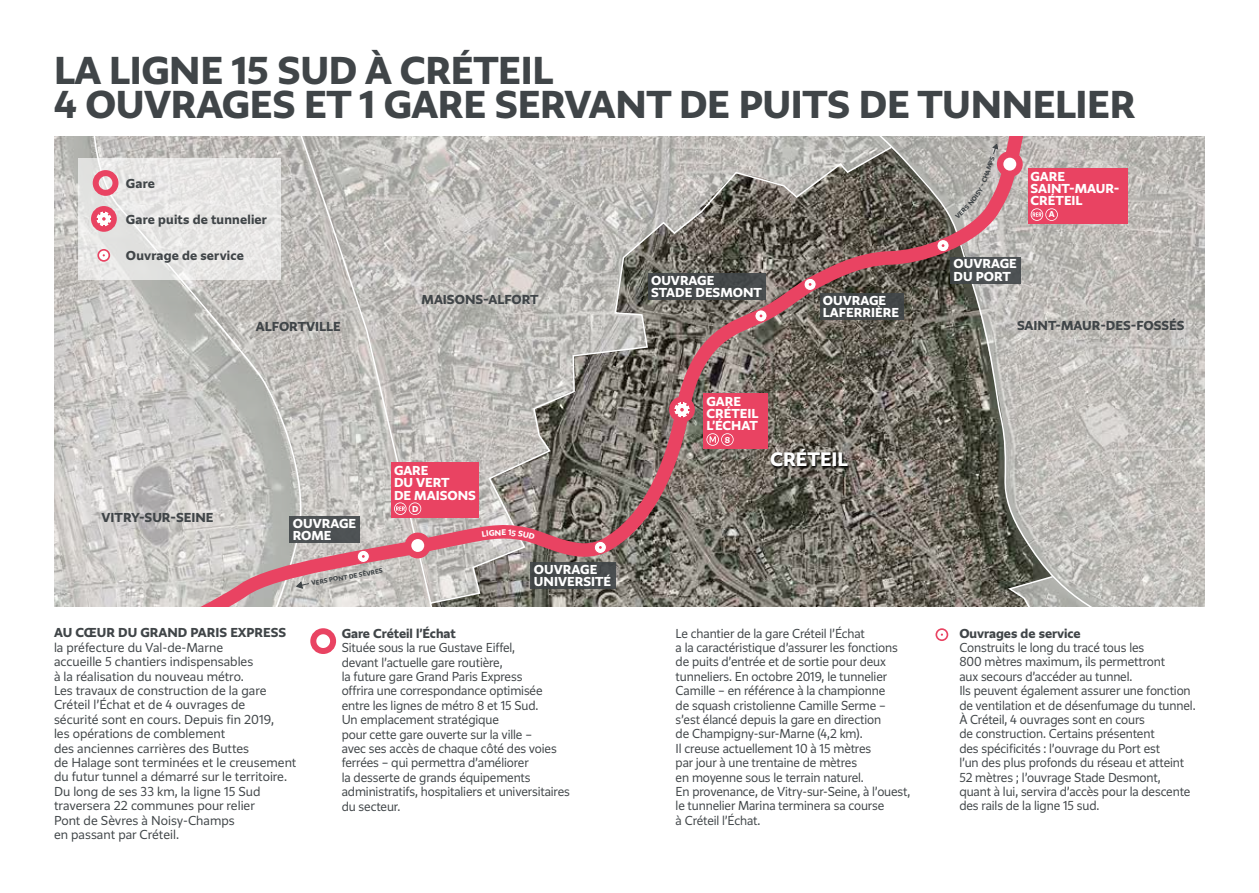
<style>
.page{position:relative;width:1259px;height:893px;background:#fff}
.page>*{position:absolute;margin:0;border:0;box-sizing:border-box;transform-origin:0 0}
.t1{font:700 36px/34.5px "Grand Paris";letter-spacing:-.01em;color:#404548}
.t2{font:700 18px "Grand Paris";color:#fff}
.t3{font:300 12px/14.4px "Grand Paris";letter-spacing:-.01em;color:#404548}
.t4{font:700 12px "Grand Paris";color:#404548}
.t5{font:700 12px/12px "Grand Paris";color:#fff}
.t6{font:700 7.95px "Grand Paris";color:#fff}
.t7{font:700 7.5px "Grand Paris";color:#fff}
.t8{font:700 6px "Grand Paris";color:#404548}
</style>
<div class="page">
<svg style="left:1065px;top:137px;width:140px;height:470px;background:#c1beba"></svg>
<svg style="left:54px;top:137px;width:1011px;height:470px;background:#a59e99"></svg>
<img style="left:768px;top:447px;width:83px;height:27px">
<div style="left:669px;top:397px;width:26px;height:25px;background:#e94362;border-radius:50%"></div>
<div style="left:405px;top:533px;width:26px;height:25px;background:#e94362;border-radius:50%"></div>
<div style="left:411px;top:539px;width:13px;height:13px;background:#fff;border-radius:50%"></div>
<div style="left:703px;top:393px;width:65px;height:56px;background:#e94362"></div>
<svg style="left:721px;top:433px;width:12px;height:13px"></svg>
<div style="left:722px;top:434px;width:11px;height:11px;background:#e94362;border-radius:50%"></div>
<div style="left:997px;top:151px;width:25px;height:26px;background:#e94362;border-radius:50%"></div>
<div style="left:1003px;top:158px;width:13px;height:13px;background:#fff;border-radius:50%"></div>
<svg style="left:936px;top:239px;width:14px;height:13px"></svg>
<svg style="left:803px;top:278px;width:14px;height:13px"></svg>
<svg style="left:754px;top:309px;width:14px;height:13px"></svg>
<svg style="left:593px;top:541px;width:15px;height:13px"></svg>
<svg style="left:356px;top:550px;width:15px;height:13px"></svg>
<div style="left:950px;top:257px;width:70px;height:26px;background:linear-gradient(to right,#43484a,#515558)"></div>
<div style="left:820px;top:293px;width:83px;height:26px;background:#404548"></div>
<div style="left:648px;top:273px;width:117px;height:27px;background:#404548"></div>
<div style="left:531px;top:562px;width:85px;height:27px;background:#474b4d"></div>
<div style="left:290px;top:516px;width:70px;height:27px;background:#4e5254"></div>
<div style="left:1027px;top:168px;width:100px;height:56px;background:#e94362"></div>
<svg style="left:1045px;top:208px;width:13px;height:13px"></svg>
<div style="left:1046px;top:209px;width:11px;height:11px;background:#e94362;border-radius:50%"></div>
<svg style="left:1030px;top:208px;width:13px;height:13px"></svg>
<div style="left:391px;top:462px;width:88px;height:56px;background:#e94362"></div>
<svg style="left:409px;top:502px;width:12px;height:13px"></svg>
<div style="left:409px;top:503px;width:11px;height:11px;background:#e94362;border-radius:50%"></div>
<svg style="left:394px;top:502px;width:12px;height:13px"></svg>
<svg style="left:706px;top:433px;width:13px;height:13px"></svg>
<svg style="left:671px;top:399px;width:21px;height:21px"></svg>
<svg style="left:935px;top:628px;width:13px;height:13px"></svg>
<div style="left:310px;top:628px;width:26px;height:26px;border:6px solid #e94362;border-radius:50%"></div>
<div style="left:78px;top:158px;width:202px;height:122px;background:#e6e6e4"></div>
<div style="left:93px;top:170px;width:25px;height:26px;border:6px solid #e94362;border-radius:50%"></div>
<div style="left:91px;top:206px;width:26px;height:26px;border:6px solid #e94362;border-radius:50%"></div>
<svg style="left:94px;top:209px;width:20px;height:20px"></svg>
<svg style="left:97px;top:249px;width:13px;height:13px"></svg>
<svg style="left:482px;top:530px;width:19px;height:7px"></svg>
<svg style="left:508px;top:530px;width:27px;height:9px"></svg>
<svg style="left:955px;top:144px;width:43px;height:75px;background:#bcaaa9"></svg>
<h1 class="t1" style="left:54px;top:52px;width:1083px">LA LIGNE 15 SUD À CRÉTEIL<br>4 OUVRAGES ET 1 GARE SERVANT DE PUITS DE TUNNELIER</h1>
<p class="t4" style="left:126px;top:176px;width:31px">Gare</p>
<p class="t4" style="left:126px;top:212px;width:143px">Gare puits de tunnelier</p>
<p class="t4" style="left:126px;top:248px;width:119px">Ouvrage de service</p>
<p class="t4" style="left:256px;top:319px;width:86px">ALFORTVILLE</p>
<p class="t4" style="left:421px;top:292px;width:119px">MAISONS-ALFORT</p>
<p class="t4" style="left:102px;top:509px;width:113px">VITRY-SUR-SEINE</p>
<p class="t5" style="left:293px;top:517px;width:65px">OUVRAGE<br>ROME</p>
<p class="t8" style="left:311px;top:579px;width:74px;rotate:-10deg">VERS PONT DE SÈVRES</p>
<p class="t5" style="left:394px;top:465px;width:83px">GARE<br>DU VERT<br>DE MAISONS</p>
<p class="t6" style="left:412px;top:503px;width:8px">D</p>
<p class="t7" style="left:501px;top:527px;width:6px">E</p>
<p class="t5" style="left:534px;top:563px;width:79px">OUVRAGE<br>UNIVERSITÉ</p>
<p class="t4" style="left:54px;top:625px;width:234px">AU CŒUR DU GRAND PARIS EXPRESS</p>
<p class="t3" style="left:54px;top:640px;width:244px">la préfecture du Val-de-Marne<br>accueille 5 chantiers indispensables<br>à la réalisation du nouveau métro.<br>Les travaux de construction de la gare Créteil l’Échat et de 4 ouvrages de<br>sécurité sont en cours. Depuis fin 2019,<br>les opérations de comblement<br>des anciennes carrières des Buttes<br>de Halage sont terminées et le creusement du futur tunnel a démarré sur le territoire.<br>Du long de ses 33 km, la ligne 15 Sud traversera 22 communes pour relier<br>Pont de Sèvres à Noisy-Champs<br>en passant par Créteil.</p>
<p class="t4" style="left:342px;top:625px;width:116px">Gare Créteil l’Échat</p>
<p class="t3" style="left:342px;top:640px;width:230px">Située sous la rue Gustave Eiffel,<br>devant l’actuelle gare routière,<br>la future gare Grand Paris Express<br>offrira une correspondance optimisée entre les lignes de métro 8 et 15 Sud.<br>Un emplacement stratégique<br>pour cette gare ouverte sur la ville –<br>avec ses accès de chaque côté des voies ferrées – qui permettra d’améliorer<br>la desserte de grands équipements administratifs, hospitaliers et universitaires du secteur.</p>
<p class="t5" style="left:651px;top:274px;width:112px">OUVRAGE<br>STADE DESMONT</p>
<p class="t5" style="left:823px;top:294px;width:78px">OUVRAGE<br>LAFERRIÈRE</p>
<p class="t5" style="left:706px;top:395px;width:53px">GARE<br>CRÉTEIL<br>L’ÉCHAT</p>
<p class="t6" style="left:725px;top:434px;width:7px">8</p>
<h2 class="t2" style="left:770px;top:447px;width:79px">CRÉTEIL</h2>
<p class="t5" style="left:1030px;top:170px;width:90px">GARE<br>SAINT-MAUR-<br>CRÉTEIL</p>
<p class="t6" style="left:1048px;top:209px;width:7px">A</p>
<p class="t5" style="left:953px;top:258px;width:65px">OUVRAGE<br>DU PORT</p>
<p class="t4" style="left:1017px;top:317px;width:169px">SAINT-MAUR-DES-FOSSÉS</p>
<p class="t3" style="left:675px;top:626px;width:236px">Le chantier de la gare Créteil l’Échat<br>a la caractéristique d’assurer les fonctions de puits d’entrée et de sortie pour deux tunneliers. En octobre 2019, le tunnelier Camille – en référence à la championne<br>de squash cristolienne Camille Serme – s’est élancé depuis la gare en direction<br>de Champigny-sur-Marne (4,2 km).<br>Il creuse actuellement 10 à 15 mètres<br>par jour à une trentaine de mètres<br>en moyenne sous le terrain naturel.<br>En provenance, de Vitry-sur-Seine, à l’ouest, le tunnelier Marina terminera sa course<br>à Créteil l’Échat.</p>
<p class="t4" style="left:959px;top:625px;width:123px">Ouvrages de service</p>
<p class="t3" style="left:959px;top:640px;width:238px">Construits le long du tracé tous les<br>800 mètres maximum, ils permettront<br>aux secours d’accéder au tunnel.<br>Ils peuvent également assurer une fonction de ventilation et de désenfumage du tunnel.<br>À Créteil, 4 ouvrages sont en cours<br>de construction. Certains présentent<br>des spécificités : l’ouvrage du Port est<br>l’un des plus profonds du réseau et atteint 52 mètres ; l’ouvrage Stade Desmont,<br>quant à lui, servira d’accès pour la descente des rails de la ligne 15 sud.</p>
</div>
